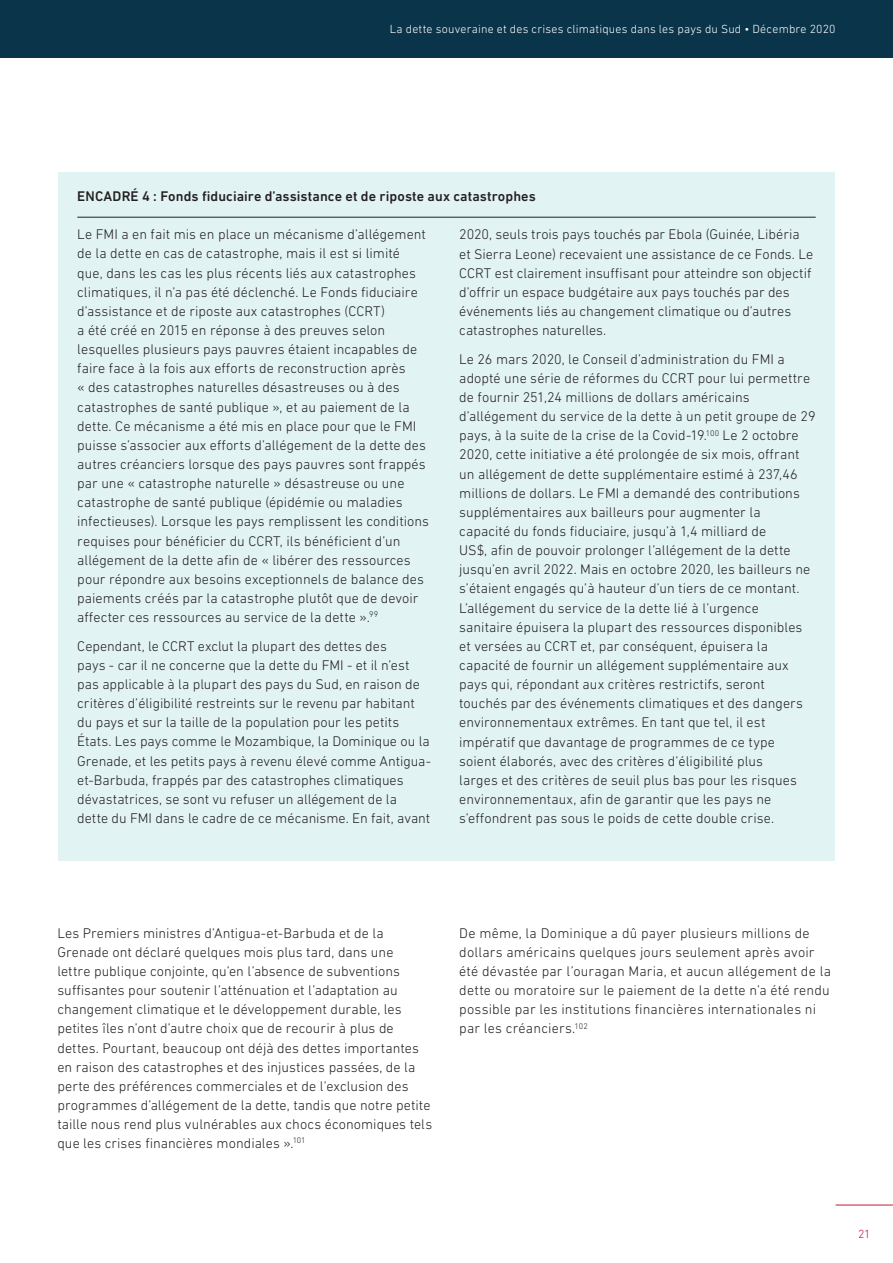
<style>
.page{position:relative;width:893px;height:1263px;background:#fff}
.page>*{position:absolute;margin:0;border:0;box-sizing:border-box;transform-origin:0 0}
.t1{font:300 14.25px/19.2px "DIN Next LT Pro";letter-spacing:.005em;color:#231f20}
.t2{font:500 14.25px "DIN Next LT Pro";letter-spacing:.005em;color:#231f20}
.t3{font:300 12px "DIN Next LT Pro";letter-spacing:.015em;color:#fff}
.t4{font:300 12px "DIN Next LT Pro";color:#c51a35}
</style>
<div class="page">
<hr style="left:836px;top:1205px;width:57px;height:1px;background:#c51a35">
<div style="left:0;top:0;width:893px;height:57px;background:#0a3449"></div>
<div style="left:58px;top:172px;width:777px;height:689px;background:#e2f3f4"></div>
<hr style="left:77px;top:217px;width:739px;height:1px;background:#231f20">
<p class="t3" style="left:390px;top:22px;width:447px">La dette souveraine et des crises climatiques dans les pays du Sud • Décembre 2020</p>
<p class="t2" style="left:77px;top:188px;width:460px">ENCADRÉ 4 : Fonds fiduciaire d’assistance et de riposte aux catastrophes</p>
<p class="t1" style="left:77px;top:225px;width:353px">Le FMI a en fait mis en place un mécanisme d’allégement de la dette en cas de catastrophe, mais il est si limité que, dans les cas les plus récents liés aux catastrophes climatiques, il n’a pas été déclenché. Le Fonds fiduciaire d’assistance et de riposte aux catastrophes (CCRT)<br>a été créé en 2015 en réponse à des preuves selon lesquelles plusieurs pays pauvres étaient incapables de faire face à la fois aux efforts de reconstruction après<br>« des catastrophes naturelles désastreuses ou à des catastrophes de santé publique », et au paiement de la dette. Ce mécanisme a été mis en place pour que le FMI puisse s’associer aux efforts d’allégement de la dette des autres créanciers lorsque des pays pauvres sont frappés par une « catastrophe naturelle » désastreuse ou une catastrophe de santé publique (épidémie ou maladies infectieuses). Lorsque les pays remplissent les conditions requises pour bénéficier du CCRT, ils bénéficient d’un allégement de la dette afin de « libérer des ressources pour répondre aux besoins exceptionnels de balance des paiements créés par la catastrophe plutôt que de devoir affecter ces ressources au service de la dette ».<sup>99</sup></p>
<p class="t1" style="left:77px;top:636px;width:355px">Cependant, le CCRT exclut la plupart des dettes des<br>pays - car il ne concerne que la dette du FMI - et il n’est pas applicable à la plupart des pays du Sud, en raison de critères d’éligibilité restreints sur le revenu par habitant du pays et sur la taille de la population pour les petits États. Les pays comme le Mozambique, la Dominique ou la Grenade, et les petits pays à revenu élevé comme Antigua&shy;et-Barbuda, frappés par des catastrophes climatiques dévastatrices, se sont vu refuser un allégement de la dette du FMI dans le cadre de ce mécanisme. En fait, avant</p>
<p class="t1" style="left:459px;top:225px;width:355px">2020, seuls trois pays touchés par Ebola (Guinée, Libéria et Sierra Leone) recevaient une assistance de ce Fonds. Le CCRT est clairement insuffisant pour atteindre son objectif d’offrir un espace budgétaire aux pays touchés par des événements liés au changement climatique ou d’autres catastrophes naturelles.</p>
<p class="t1" style="left:459px;top:349px;width:358px">Le 26 mars 2020, le Conseil d’administration du FMI a adopté une série de réformes du CCRT pour lui permettre de fournir 251,24 millions de dollars américains d’allégement du service de la dette à un petit groupe de 29 pays, à la suite de la crise de la Covid-19.<sup>100</sup> Le 2 octobre 2020, cette initiative a été prolongée de six mois, offrant un allégement de dette supplémentaire estimé à 237,46 millions de dollars. Le FMI a demandé des contributions supplémentaires aux bailleurs pour augmenter la<br>capacité du fonds fiduciaire, jusqu’à 1,4 milliard de<br>US$, afin de pouvoir prolonger l’allégement de la dette jusqu’en avril 2022. Mais en octobre 2020, les bailleurs ne s’étaient engagés qu’à hauteur d’un tiers de ce montant.<br>L’allégement du service de la dette lié à l’urgence sanitaire épuisera la plupart des ressources disponibles et versées au CCRT et, par conséquent, épuisera la capacité de fournir un allégement supplémentaire aux pays qui, répondant aux critères restrictifs, seront touchés par des événements climatiques et des dangers environnementaux extrêmes. En tant que tel, il est impératif que davantage de programmes de ce type<br>soient élaborés, avec des critères d’éligibilité plus<br>larges et des critères de seuil plus bas pour les risques environnementaux, afin de garantir que les pays ne s’effondrent pas sous le poids de cette double crise.</p>
<p class="t1" style="left:57px;top:923px;width:376px">Les Premiers ministres d’Antigua-et-Barbuda et de la Grenade ont déclaré quelques mois plus tard, dans une<br>lettre publique conjointe, qu’en l’absence de subventions suffisantes pour soutenir l’atténuation et l’adaptation au changement climatique et le développement durable, les petites îles n’ont d’autre choix que de recourir à plus de dettes. Pourtant, beaucoup ont déjà des dettes importantes en raison des catastrophes et des injustices passées, de la perte des préférences commerciales et de l’exclusion des programmes d’allégement de la dette, tandis que notre petite taille nous rend plus vulnérables aux chocs économiques tels que les crises financières mondiales ».<sup>101</sup></p>
<p class="t1" style="left:459px;top:923px;width:373px">De même, la Dominique a dû payer plusieurs millions de dollars américains quelques jours seulement après avoir été dévastée par l’ouragan Maria, et aucun allégement de la dette ou moratoire sur le paiement de la dette n’a été rendu possible par les institutions financières internationales ni par les créanciers.<sup>102</sup></p>
<p class="t4" style="left:858px;top:1227px;width:14px">21</p>
</div>
